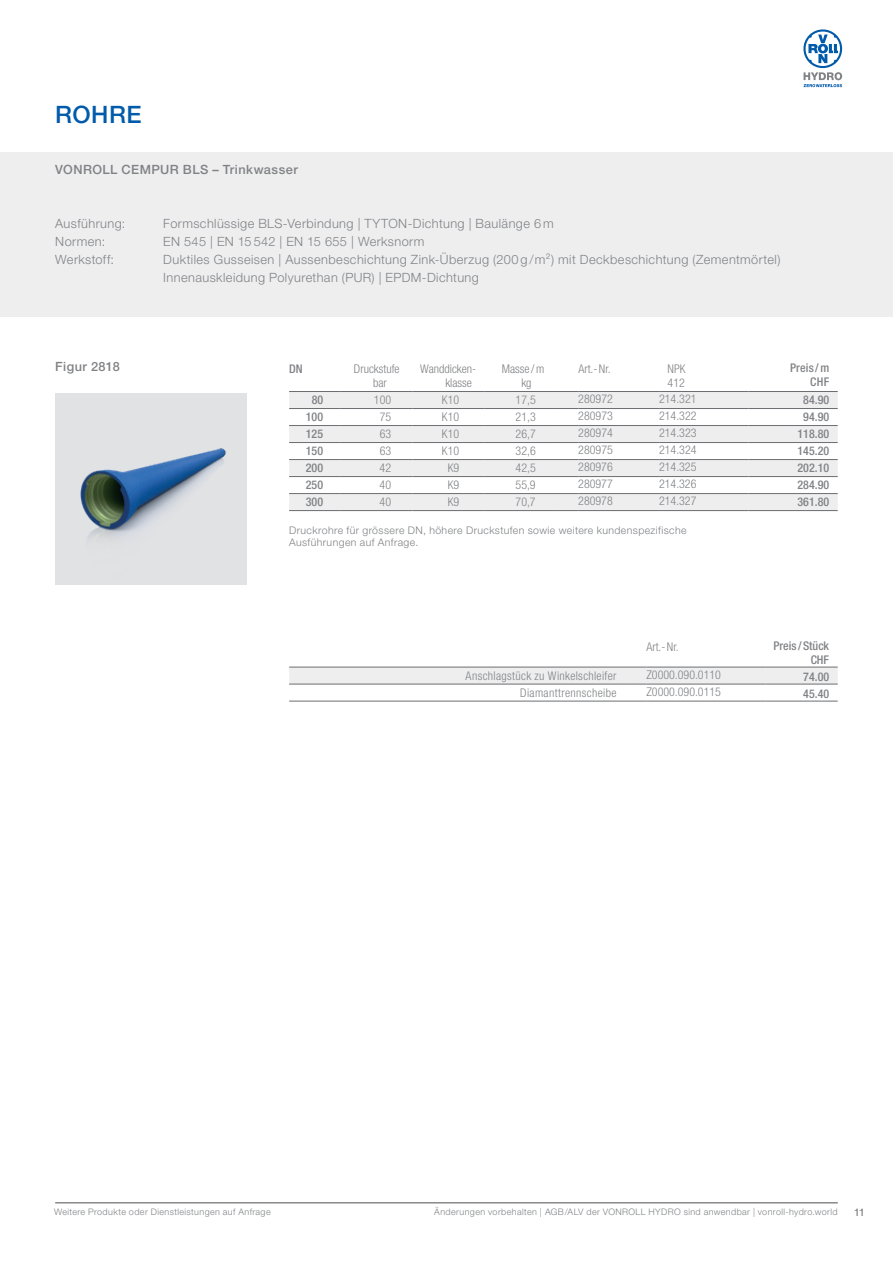
<style>
.page{position:relative;width:893px;height:1263px;background:#fff}
.page>*{position:absolute;margin:0;border:0;box-sizing:border-box;transform-origin:0 0}
.t1{font:500 24px "Helvetica Neue LT Pro";letter-spacing:.02em;color:#015aaa}
.t2{font:300 12.75px/18px "Helvetica Neue LT Pro";letter-spacing:.035em;color:#808285}
.t3{font:500 12.75px "Helvetica Neue LT Pro";letter-spacing:.035em;color:#808285}
.t4{font:300 condensed 12px/14.2px "Helvetica Neue LT Pro";color:#808285;text-align:center}
.t5{font:500 condensed 12px/17px "Helvetica Neue LT Pro";color:#808285;text-align:right}
.t6{font:300 condensed 12px "Helvetica Neue LT Pro";letter-spacing:.025em;color:#808285}
.t7{font:300 10.5px/12px "Helvetica Neue LT Pro";letter-spacing:.04em;color:#808285}
.t8{font:300 9px "Helvetica Neue LT Pro";letter-spacing:.045em;color:#808285}
</style>
<div class="page">
<hr style="left:55px;top:1202px;width:783px;height:1px;background:#808285">
<div style="left:0;top:152px;width:893px;height:164px;background:#eeeeef"></div>
<svg style="left:803px;top:29px;width:40px;height:58px"></svg>
<div style="left:55px;top:393px;width:192px;height:191px;background:#e1e2e4"></div>
<img style="left:80px;top:448px;width:146px;height:91px">
<svg style="left:289px;top:392px;width:549px;height:118px;fill:#eeeeef"></svg>
<hr style="left:748px;top:391px;width:90px;height:1px;background:#6c6d70">
<hr style="left:289px;top:391px;width:51px;height:1px;background:#6c6d70">
<hr style="left:340px;top:391px;width:72px;height:1px;background:#6c6d70">
<hr style="left:412px;top:391px;width:73px;height:1px;background:#6c6d70">
<hr style="left:485px;top:391px;width:72px;height:1px;background:#6c6d70">
<svg style="left:557px;top:391px;width:21px;height:1px"></svg>
<hr style="left:578px;top:391px;width:81px;height:1px;background:#6c6d70">
<hr style="left:659px;top:391px;width:89px;height:1px;background:#6c6d70">
<hr style="left:289px;top:408px;width:51px;height:1px;background:#6c6d70">
<hr style="left:340px;top:408px;width:72px;height:1px;background:#6c6d70">
<hr style="left:412px;top:408px;width:73px;height:1px;background:#6c6d70">
<hr style="left:485px;top:408px;width:72px;height:1px;background:#6c6d70">
<svg style="left:557px;top:408px;width:21px;height:1px"></svg>
<hr style="left:578px;top:408px;width:81px;height:1px;background:#6c6d70">
<hr style="left:659px;top:408px;width:89px;height:1px;background:#6c6d70">
<hr style="left:289px;top:425px;width:51px;height:1px;background:#6c6d70">
<hr style="left:340px;top:425px;width:72px;height:1px;background:#6c6d70">
<hr style="left:412px;top:425px;width:73px;height:1px;background:#6c6d70">
<hr style="left:485px;top:425px;width:72px;height:1px;background:#6c6d70">
<svg style="left:557px;top:425px;width:21px;height:1px"></svg>
<hr style="left:578px;top:425px;width:81px;height:1px;background:#6c6d70">
<hr style="left:659px;top:425px;width:89px;height:1px;background:#6c6d70">
<hr style="left:289px;top:442px;width:51px;height:1px;background:#6c6d70">
<hr style="left:340px;top:442px;width:72px;height:1px;background:#6c6d70">
<hr style="left:412px;top:442px;width:73px;height:1px;background:#6c6d70">
<hr style="left:485px;top:442px;width:72px;height:1px;background:#6c6d70">
<svg style="left:557px;top:442px;width:21px;height:1px"></svg>
<hr style="left:578px;top:442px;width:81px;height:1px;background:#6c6d70">
<hr style="left:659px;top:442px;width:89px;height:1px;background:#6c6d70">
<hr style="left:289px;top:459px;width:51px;height:1px;background:#6c6d70">
<hr style="left:340px;top:459px;width:72px;height:1px;background:#6c6d70">
<hr style="left:412px;top:459px;width:73px;height:1px;background:#6c6d70">
<hr style="left:485px;top:459px;width:72px;height:1px;background:#6c6d70">
<svg style="left:557px;top:459px;width:21px;height:1px"></svg>
<hr style="left:578px;top:459px;width:81px;height:1px;background:#6c6d70">
<hr style="left:659px;top:459px;width:89px;height:1px;background:#6c6d70">
<hr style="left:289px;top:476px;width:51px;height:1px;background:#6c6d70">
<hr style="left:340px;top:476px;width:72px;height:1px;background:#6c6d70">
<hr style="left:412px;top:476px;width:73px;height:1px;background:#6c6d70">
<hr style="left:485px;top:476px;width:72px;height:1px;background:#6c6d70">
<svg style="left:557px;top:476px;width:21px;height:1px"></svg>
<hr style="left:578px;top:476px;width:81px;height:1px;background:#6c6d70">
<hr style="left:659px;top:476px;width:89px;height:1px;background:#6c6d70">
<hr style="left:289px;top:493px;width:51px;height:1px;background:#6c6d70">
<hr style="left:340px;top:493px;width:72px;height:1px;background:#6c6d70">
<hr style="left:412px;top:493px;width:73px;height:1px;background:#6c6d70">
<hr style="left:485px;top:493px;width:72px;height:1px;background:#6c6d70">
<svg style="left:557px;top:493px;width:21px;height:1px"></svg>
<hr style="left:578px;top:493px;width:81px;height:1px;background:#6c6d70">
<hr style="left:659px;top:493px;width:89px;height:1px;background:#6c6d70">
<hr style="left:289px;top:510px;width:51px;height:1px;background:#6c6d70">
<hr style="left:340px;top:510px;width:72px;height:1px;background:#6c6d70">
<hr style="left:412px;top:510px;width:73px;height:1px;background:#6c6d70">
<hr style="left:485px;top:510px;width:72px;height:1px;background:#6c6d70">
<svg style="left:557px;top:510px;width:21px;height:1px"></svg>
<hr style="left:578px;top:510px;width:81px;height:1px;background:#6c6d70">
<hr style="left:659px;top:510px;width:89px;height:1px;background:#6c6d70">
<hr style="left:748px;top:408px;width:90px;height:1px;background:#6c6d70">
<hr style="left:748px;top:425px;width:90px;height:1px;background:#6c6d70">
<hr style="left:748px;top:442px;width:90px;height:1px;background:#6c6d70">
<hr style="left:748px;top:459px;width:90px;height:1px;background:#6c6d70">
<hr style="left:748px;top:476px;width:90px;height:1px;background:#6c6d70">
<hr style="left:748px;top:493px;width:90px;height:1px;background:#6c6d70">
<hr style="left:748px;top:510px;width:90px;height:1px;background:#6c6d70">
<svg style="left:289px;top:667px;width:549px;height:18px;background:#e3e4e5"></svg>
<hr style="left:646px;top:684px;width:119px;height:1px;background:#6c6d70">
<hr style="left:765px;top:684px;width:73px;height:1px;background:#6c6d70">
<hr style="left:289px;top:701px;width:336px;height:1px;background:#6c6d70">
<svg style="left:625px;top:701px;width:21px;height:1px"></svg>
<hr style="left:646px;top:701px;width:119px;height:1px;background:#6c6d70">
<hr style="left:765px;top:701px;width:73px;height:1px;background:#6c6d70">
<h1 class="t1" style="left:55px;top:100px;width:88px">ROHRE</h1>
<p class="t3" style="left:55px;top:161px;width:244px">VONROLL CEMPUR BLS – Trinkwasser</p>
<p class="t2" style="left:55px;top:214px;width:72px">Ausführung:</p>
<p class="t2" style="left:163px;top:214px;width:392px">Formschlüssige BLS-Verbindung | TYTON-Dichtung | Baulänge 6 m</p>
<p class="t2" style="left:55px;top:232px;width:51px">Normen:</p>
<p class="t2" style="left:163px;top:232px;width:263px">EN 545 | EN 15 542 | EN 15 655 | Werksnorm</p>
<p class="t2" style="left:55px;top:250px;width:60px">Werkstoff:</p>
<p class="t2" style="left:163px;top:250px;width:619px">Duktiles Gusseisen | Aussenbeschichtung Zink-Überzug (200 g /m²) mit Deckbeschichtung (Zementmörtel)<br>Innenauskleidung Polyurethan (PUR) | EPDM-Dichtung</p>
<p class="t3" style="left:55px;top:358px;width:66px">Figur 2818</p>
<p class="t5" style="left:289px;top:360px;width:15px">DN</p>
<p class="t4" style="left:354px;top:361px;width:47px">Druckstufe bar</p>
<p class="t4" style="left:445px;top:361px;width:32px;text-align:left;text-indent:-25px">Wanddicken&shy;klasse</p>
<p class="t4" style="left:502px;top:361px;width:44px">Masse /m kg</p>
<p class="t4" style="left:578px;top:361px;width:34px">Art.-Nr.</p>
<p class="t4" style="left:668px;top:361px;width:19px;text-align:left">NPK<br>412</p>
<p class="t5" style="left:790px;top:360px;width:41px;line-height:14.2px">Preis/m<br>CHF</p>
<p class="t5" style="left:312px;top:391px;width:13px">80</p>
<p class="t4" style="left:374px;top:393px;width:19px">100</p>
<p class="t4" style="left:442px;top:393px;width:19px">K10</p>
<p class="t4" style="left:516px;top:393px;width:22px">17,5</p>
<p class="t4" style="left:578px;top:392px;width:36px">280972</p>
<p class="t4" style="left:659px;top:392px;width:39px">214.321</p>
<p class="t5" style="left:306px;top:408px;width:19px">100</p>
<p class="t4" style="left:380px;top:410px;width:13px">75</p>
<p class="t4" style="left:442px;top:410px;width:19px">K10</p>
<p class="t4" style="left:516px;top:410px;width:22px">21,3</p>
<p class="t4" style="left:578px;top:409px;width:36px">280973</p>
<p class="t4" style="left:659px;top:409px;width:39px">214.322</p>
<p class="t5" style="left:306px;top:425px;width:19px">125</p>
<p class="t4" style="left:380px;top:427px;width:13px">63</p>
<p class="t4" style="left:442px;top:427px;width:19px">K10</p>
<p class="t4" style="left:516px;top:427px;width:22px">26,7</p>
<p class="t4" style="left:578px;top:426px;width:36px">280974</p>
<p class="t4" style="left:659px;top:426px;width:39px">214.323</p>
<p class="t5" style="left:306px;top:442px;width:19px">150</p>
<p class="t4" style="left:380px;top:444px;width:13px">63</p>
<p class="t4" style="left:442px;top:444px;width:19px">K10</p>
<p class="t4" style="left:516px;top:444px;width:22px">32,6</p>
<p class="t4" style="left:578px;top:443px;width:36px">280975</p>
<p class="t4" style="left:659px;top:443px;width:39px">214.324</p>
<p class="t5" style="left:306px;top:459px;width:19px">200</p>
<p class="t4" style="left:380px;top:461px;width:13px">42</p>
<p class="t4" style="left:448px;top:461px;width:13px">K9</p>
<p class="t4" style="left:516px;top:461px;width:22px">42,5</p>
<p class="t4" style="left:578px;top:460px;width:36px">280976</p>
<p class="t4" style="left:659px;top:460px;width:39px">214.325</p>
<p class="t5" style="left:306px;top:476px;width:19px">250</p>
<p class="t4" style="left:380px;top:478px;width:13px">40</p>
<p class="t4" style="left:448px;top:478px;width:13px">K9</p>
<p class="t4" style="left:516px;top:478px;width:22px">55,9</p>
<p class="t4" style="left:578px;top:477px;width:36px">280977</p>
<p class="t4" style="left:659px;top:477px;width:39px">214.326</p>
<p class="t5" style="left:306px;top:493px;width:19px">300</p>
<p class="t4" style="left:380px;top:495px;width:13px">40</p>
<p class="t4" style="left:448px;top:495px;width:13px">K9</p>
<p class="t4" style="left:516px;top:495px;width:22px">70,7</p>
<p class="t4" style="left:578px;top:494px;width:36px">280978</p>
<p class="t4" style="left:659px;top:494px;width:39px">214.327</p>
<p class="t5" style="left:797px;top:391px;width:33px;text-align:center">84.90<br>94.90<br>118.80<br>145.20<br>202.10<br>284.90<br>361.80</p>
<p class="t7" style="left:289px;top:524px;width:399px">Druckrohre für grössere DN, höhere Druckstufen sowie weitere kundenspezifische<br>Ausführungen auf Anfrage.</p>
<p class="t4" style="left:646px;top:639px;width:34px">Art.-Nr.</p>
<p class="t5" style="left:774px;top:638px;width:57px;line-height:14.2px">Preis /Stück<br>CHF</p>
<p class="t6" style="left:465px;top:669px;width:153px">Anschlagstück zu Winkelschleifer</p>
<p class="t4" style="left:646px;top:667px;width:76px">Z0000.090.0110</p>
<p class="t6" style="left:520px;top:686px;width:98px">Diamanttrennscheibe</p>
<p class="t4" style="left:646px;top:684px;width:76px">Z0000.090.0115</p>
<p class="t5" style="left:803px;top:668px;width:27px;text-align:left">74.00<br>45.40</p>
<p class="t8" style="left:54px;top:1207px;width:218px">Weitere Produkte oder Dienstleistungen auf Anfrage</p>
<p class="t8" style="left:434px;top:1206px;width:405px">Änderungen vorbehalten | AGB/ALV der VONROLL HYDRO sind anwendbar | vonroll-hydro.world</p>
<p class="t7" style="left:854px;top:1206px;width:12px">11</p>
</div>
